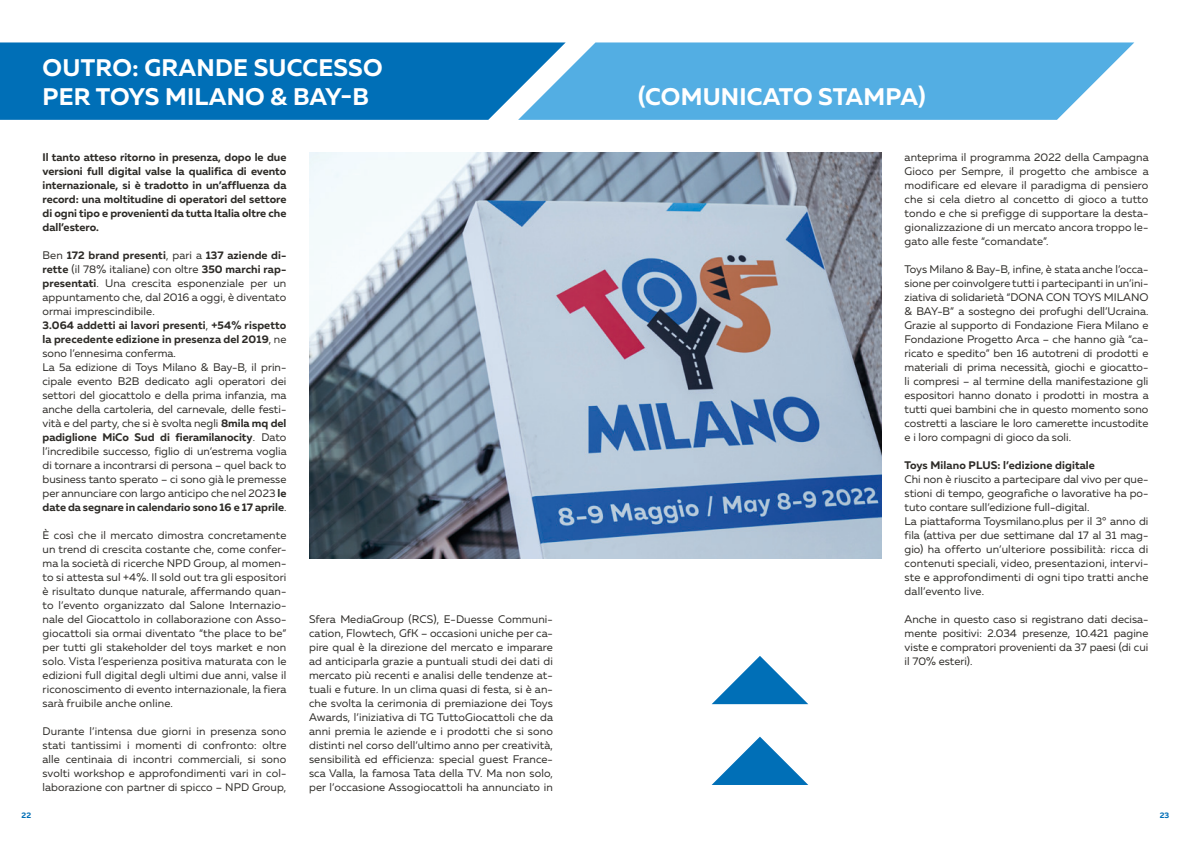
<style>
.page{position:relative;width:1191px;height:842px;background:#fff}
.page>*{position:absolute;margin:0;border:0;box-sizing:border-box;transform-origin:0 0}
.t1{font:700 24px/28.8px "Muller";letter-spacing:.01em;color:#fff}
.t2{font:11px/14px "Muller";color:#2d2b27;text-align:justify}
.t3{font:700 11px/14px "Muller";color:#2d2b27;text-align:justify}
.t4{font:700 8px "Muller";color:#006fb7}
.s1{font-weight:700}
</style>
<div class="page">
<div style="left:0;top:42px;width:518px;height:78px;background:#006fb7"></div>
<svg style="left:712px;top:656px;width:96px;height:48px"></svg>
<svg style="left:711px;top:737px;width:97px;height:48px"></svg>
<img style="left:309px;top:152px;width:573px;height:407px">
<svg style="left:518px;top:42px;width:616px;height:78px;fill:#53aee3"></svg>
<h1 class="t1" style="left:43px;top:53px;width:341px">OUTRO: GRANDE SUCCESSO<br>PER TOYS MILANO &amp; BAY-B</h1>
<p class="t3" style="left:43px;top:150px;width:245px">Il tanto atteso ritorno in presenza, dopo le due versioni full digital valse la qualifica di evento internazionale, si è tradotto in un’affluenza da record: una moltitudine di operatori del settore di ogni tipo e provenienti da tutta Italia oltre che dall’estero.</p>
<p class="t2" style="left:43px;top:248px;width:246px;text-align:left">Ben <span class="s1">172 brand presenti</span>, pari a <span class="s1">137 aziende di&shy;rette</span> (il 78% italiane) con oltre <span class="s1">350 marchi rap&shy;presentati</span>. Una crescita esponenziale per un appuntamento che, dal 2016 a oggi, è diventato ormai imprescindibile.<br><span class="s1">3.064 addetti ai lavori presenti</span>, <span class="s1">+54% rispetto la precedente edizione in presenza del 2019</span>, ne sono l’ennesima conferma.<br>La 5a edizione di Toys Milano &amp; Bay-B, il prin&shy;cipale evento B2B dedicato agli operatori dei settori del giocattolo e della prima infanzia, ma anche della cartoleria, del carnevale, delle festi&shy;vità e del party, che si è svolta negli <span class="s1">8mila mq del padiglione MiCo Sud di fieramilanocity</span>. Dato l’incredibile successo, figlio di un’estrema voglia di tornare a incontrarsi di persona – quel back to business tanto sperato – ci sono già le premesse per annunciare con largo anticipo che nel 2023 <span class="s1">le date da segnare in calendario sono 16 e 17 aprile</span>.</p>
<p class="t2" style="left:43px;top:528px;width:246px">È così che il mercato dimostra concretamente un trend di crescita costante che, come confer&shy;ma la società di ricerche NPD Group, al momen&shy;to si attesta sul +4%. Il sold out tra gli espositori è risultato dunque naturale, affermando quan&shy;to l’evento organizzato dal Salone Internazio&shy;nale del Giocattolo in collaborazione con Asso&shy;giocattoli sia ormai diventato “the place to be” per tutti gli stakeholder del toys market e non solo. Vista l’esperienza positiva maturata con le edizioni full digital degli ultimi due anni, valse il riconoscimento di evento internazionale, la fiera sarà fruibile anche online.</p>
<p class="t2" style="left:43px;top:724px;width:245px">Durante l’intensa due giorni in presenza sono stati tantissimi i momenti di confronto: oltre alle centinaia di incontri commerciali, si sono svolti workshop e approfondimenti vari in col&shy;laborazione con partner di spicco – NPD Group,</p>
<p class="t2" style="left:309px;top:612px;width:246px">Sfera MediaGroup (RCS), E-Duesse Communi&shy;cation, Flowtech, GfK – occasioni uniche per ca&shy;pire qual è la direzione del mercato e imparare ad anticiparla grazie a puntuali studi dei dati di mercato più recenti e analisi delle tendenze at&shy;tuali e future. In un clima quasi di festa, si è an&shy;che svolta la cerimonia di premiazione dei Toys Awards, l’iniziativa di TG TuttoGiocattoli che da anni premia le aziende e i prodotti che si sono distinti nel corso dell’ultimo anno per creatività, sensibilità ed efficienza: special guest France&shy;sca Valla, la famosa Tata della TV. Ma non solo, per l’occasione Assogiocattoli ha annunciato in</p>
<h1 class="t1" style="left:638px;top:82px;width:289px">(COMUNICATO STAMPA)</h1>
<p class="t2" style="left:904px;top:150px;width:246px">anteprima il programma 2022 della Campagna Gioco per Sempre, il progetto che ambisce a modificare ed elevare il paradigma di pensiero che si cela dietro al concetto di gioco a tutto tondo e che si prefigge di supportare la desta&shy;gionalizzazione di un mercato ancora troppo le&shy;gato alle feste “comandate”.</p>
<p class="t2" style="left:904px;top:262px;width:246px">Toys Milano &amp; Bay-B, infine, è stata anche l’occa&shy;sione per coinvolgere tutti i partecipanti in un’ini&shy;ziativa di solidarietà “DONA CON TOYS MILANO &amp; BAY-B” a sostegno dei profughi dell’Ucraina.<br>Grazie al supporto di Fondazione Fiera Milano e Fondazione Progetto Arca – che hanno già “ca&shy;ricato e spedito” ben 16 autotreni di prodotti e materiali di prima necessità, giochi e giocatto&shy;li compresi – al termine della manifestazione gli espositori hanno donato i prodotti in mostra a tutti quei bambini che in questo momento sono costretti a lasciare le loro camerette incustodite e i loro compagni di gioco da soli.</p>
<p class="t3" style="left:904px;top:458px;width:192px">Toys Milano PLUS: l’edizione digitale</p>
<p class="t2" style="left:904px;top:472px;width:245px;text-align:left">Chi non è riuscito a partecipare dal vivo per que&shy;stioni di tempo, geografiche o lavorative ha po&shy;tuto contare sull’edizione full-digital.<br>La piattaforma Toysmilano.plus per il 3° anno di fila (attiva per due settimane dal 17 al 31 mag&shy;gio) ha offerto un’ulteriore possibilità: ricca di contenuti speciali, video, presentazioni, intervi&shy;ste e approfondimenti di ogni tipo tratti anche dall’evento live.</p>
<p class="t2" style="left:904px;top:612px;width:245px">Anche in questo caso si registrano dati decisa&shy;mente positivi: 2.034 presenze, 10.421 pagine viste e compratori provenienti da 37 paesi (di cui il 70% esteri).</p>
<p class="t4" style="left:22px;top:811px;width:11px">22</p>
<p class="t4" style="left:1159px;top:811px;width:11px">23</p>
</div>
